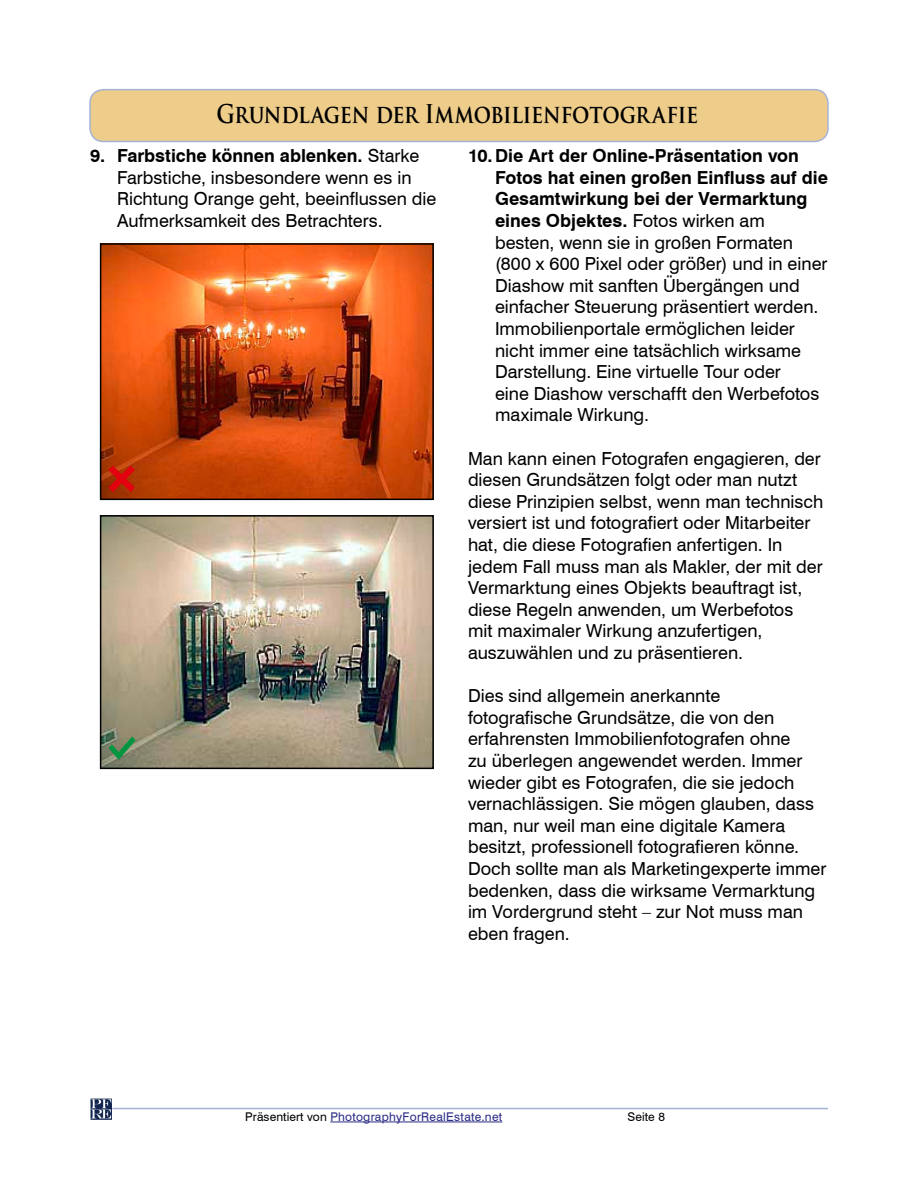
<style>
.page{position:relative;width:918px;height:1188px;background:#fff}
.page>*{position:absolute;margin:0;border:0;box-sizing:border-box;transform-origin:0 0}
.t1{font:700 25.2px "Trajan Pro";letter-spacing:-.015em;color:#000;scale:.83 1}
.t2{font:18px/21.6px "Swiss 721 BT";color:#000}
.t3{font:12px "Swiss 721 BT";letter-spacing:.025em;color:#2b2c86}
.t4{font:12px "Swiss 721 BT";letter-spacing:.01em;color:#000}
.s1{font-weight:700}
.s2{color:#000}
</style>
<div class="page">
<hr style="left:112px;top:1108px;width:716px;height:1px;background:#a4b3d7">
<img style="left:90px;top:1098px;width:21px;height:21px">
<hr style="left:330px;top:1122px;width:172px;height:1px;background:#2b2c86">
<div style="left:90px;top:90px;width:738px;height:52px;background:#eecd8b;border-radius:14px"></div>
<div style="left:89px;top:89px;width:740px;height:53px;border:2px solid #a4b3d7;border-radius:14px"></div>
<img style="left:103px;top:518px;width:328px;height:248px">
<div style="left:100px;top:515px;width:334px;height:254px;border:2px solid #000"></div>
<img style="left:103px;top:246px;width:328px;height:251px">
<div style="left:100px;top:243px;width:334px;height:257px;border:2px solid #000"></div>
<svg style="left:108px;top:466px;width:27px;height:26px"></svg>
<svg style="left:109px;top:736px;width:27px;height:24px"></svg>
<h1 class="t1" style="left:217px;top:99px;width:582px">Grundlagen der Immobilienfotografie</h1>
<p class="t2" style="left:117px;top:145px;width:321px;text-indent:-27px"><span class="s1">9. Farbstiche können ablenken.</span> Starke Farbstiche, insbesondere wenn es in Richtung Orange geht, beeinflussen die Aufmerksamkeit des Betrachters.</p>
<p class="t2" style="left:495px;top:145px;width:334px;text-indent:-27px"><span class="s1">10.Die Art der Online-Präsentation von Fotos hat einen großen Einfluss auf die Gesamtwirkung bei der Vermarktung eines Objektes.</span> Fotos wirken am besten, wenn sie in großen Formaten (800 x 600 Pixel oder größer) und in einer Diashow mit sanften Übergängen und einfacher Steuerung präsentiert werden.<br>Immobilienportale ermöglichen leider nicht immer eine tatsächlich wirksame Darstellung. Eine virtuelle Tour oder<br>eine Diashow verschafft den Werbefotos maximale Wirkung.</p>
<p class="t2" style="left:468px;top:447px;width:357px">Man kann einen Fotografen engagieren, der diesen Grundsätzen folgt oder man nutzt diese Prinzipien selbst, wenn man technisch versiert ist und fotografiert oder Mitarbeiter hat, die diese Fotografien anfertigen. In jedem Fall muss man als Makler, der mit der Vermarktung eines Objekts beauftragt ist, diese Regeln anwenden, um Werbefotos<br>mit maximaler Wirkung anzufertigen, auszuwählen und zu präsentieren.</p>
<p class="t2" style="left:468px;top:685px;width:360px">Dies sind allgemein anerkannte fotografische Grundsätze, die von den erfahrensten Immobilienfotografen ohne<br>zu überlegen angewendet werden. Immer wieder gibt es Fotografen, die sie jedoch vernachlässigen. Sie mögen glauben, dass man, nur weil man eine digitale Kamera besitzt, professionell fotografieren könne.<br>Doch sollte man als Marketingexperte immer bedenken, dass die wirksame Vermarktung im Vordergrund steht – zur Not muss man eben fragen.</p>
<p class="t3" style="left:245px;top:1109px;width:259px"><span class="s2">Präsentiert von</span> PhotographyForRealEstate.net</p>
<p class="t4" style="left:628px;top:1109px;width:39px">Seite 8</p>
</div>
